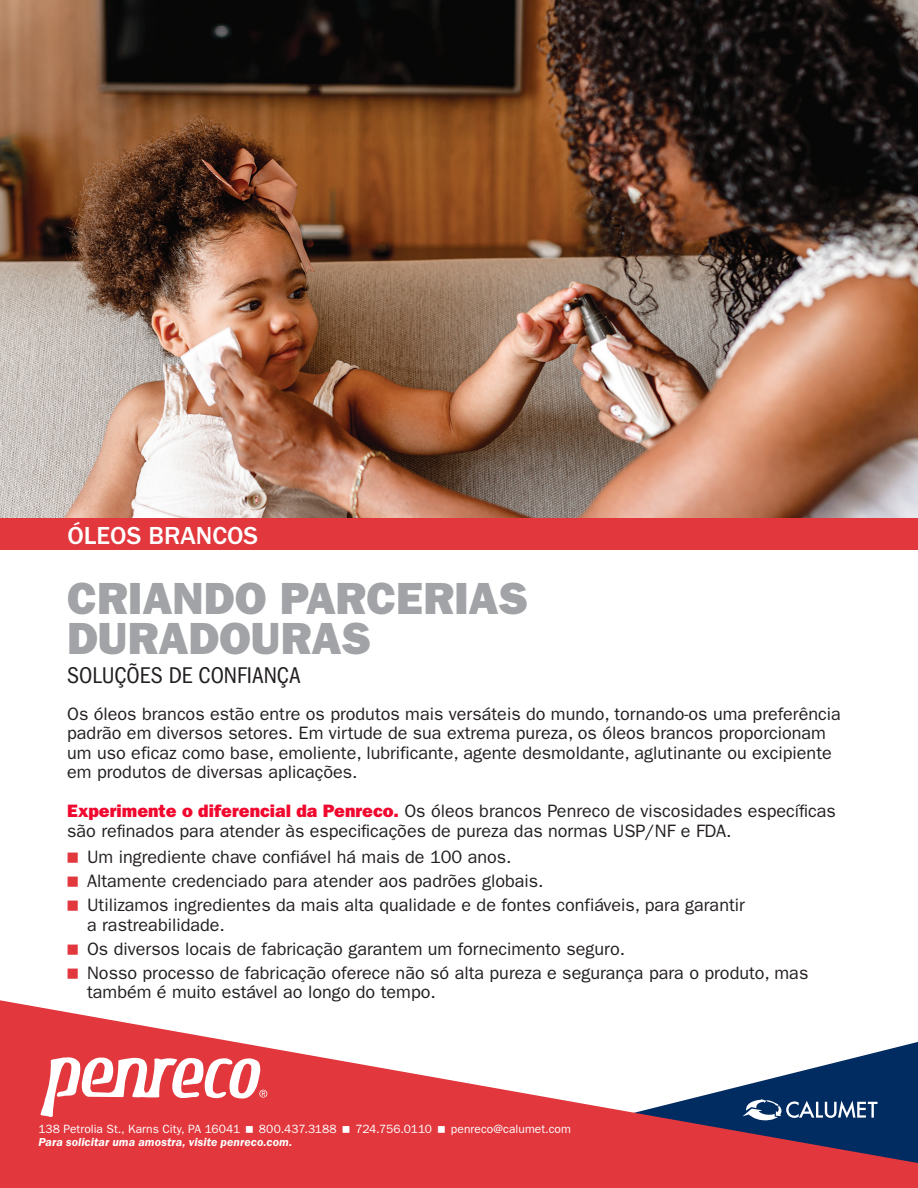
<style>
.page{position:relative;width:918px;height:1188px;background:#fff}
.page>*{position:absolute;margin:0;border:0;box-sizing:border-box;transform-origin:0 0}
.t1{font:45.3px/39.6px "ITC Franklin Gothic Std Hvy";color:#a1a3a6}
.t2{font:500 25.5px "ITC Franklin Gothic Std";color:#fff}
.t3{font:condensed 23.55px "ITC Franklin Gothic Std";color:#231f20}
.t4{font:18px/19.5px "ITC Franklin Gothic Std";color:#231f20}
.t5{font:12px "ITC Franklin Gothic Std";color:#fff}
.t6{font:italic 600 12px "ITC Franklin Gothic Std";letter-spacing:.005em;color:#fff}
.t7{font:12px "ITC Franklin Gothic Std";letter-spacing:-.025em;color:#fff}
.s1{font-family:"ITC Franklin Gothic Std Hvy";color:#f1082e}
</style>
<div class="page">
<img style="left:0;top:0;width:918px;height:519px">
<div style="left:0;top:519px;width:918px;height:31px;background:#e1373d"></div>
<svg style="left:0;top:1000px;width:918px;height:188px;fill:#e1373d"></svg>
<svg style="left:743px;top:1099px;width:134px;height:21px"></svg>
<svg style="left:41px;top:1057px;width:226px;height:61px"></svg>
<svg style="left:246px;top:1126px;width:7px;height:7px"></svg>
<svg style="left:343px;top:1126px;width:7px;height:7px"></svg>
<svg style="left:438px;top:1126px;width:7px;height:7px"></svg>
<h2 class="t2" style="left:68px;top:522px;width:192px">ÓLEOS BRANCOS</h2>
<h1 class="t1" style="left:67px;top:579px;width:463px">CRIANDO PARCERIAS<br>DURADOURAS</h1>
<h3 class="t3" style="left:67px;top:662px;width:235px">SOLUÇÕES DE CONFIANÇA</h3>
<p class="t4" style="left:67px;top:704px;width:775px">Os óleos brancos estão entre os produtos mais versáteis do mundo, tornando-os uma preferência padrão em diversos setores. Em virtude de sua extrema pureza, os óleos brancos proporcionam um uso eficaz como base, emoliente, lubrificante, agente desmoldante, aglutinante ou excipiente em produtos de diversas aplicações.</p>
<p class="t4" style="left:67px;top:802px;width:770px"><span class="s1">Experimente o diferencial da Penreco.</span> Os óleos brancos Penreco de viscosidades específicas são refinados para atender às especificações de pureza das normas USP/NF e FDA.</p>
<p class="t4" style="left:87px;top:845px;width:659px;line-height:24px">Um ingrediente chave confiável há mais de 100 anos.<br>Altamente credenciado para atender aos padrões globais.<br>Utilizamos ingredientes da mais alta qualidade e de fontes confiáveis, para garantir</p>
<p class="t4" style="left:87px;top:913px;width:723px;line-height:24px">a rastreabilidade.<br>Os diversos locais de fabricação garantem um fornecimento seguro.<br>Nosso processo de fabricação oferece não só alta pureza e segurança para o produto, mas</p>
<p class="t4" style="left:87px;top:982px;width:350px">também é muito estável ao longo do tempo.</p>
<p class="t5" style="left:38px;top:1122px;width:203px">138 Petrolia St., Karns City, PA 16041</p>
<p class="t5" style="left:259px;top:1122px;width:79px">800.437.3188</p>
<p class="t7" style="left:356px;top:1122px;width:78px">724.756.0110</p>
<p class="t5" style="left:451px;top:1122px;width:122px">penreco@calumet.com</p>
<p class="t6" style="left:38px;top:1136px;width:255px">Para solicitar uma amostra, visite penreco.com.</p>
</div>
